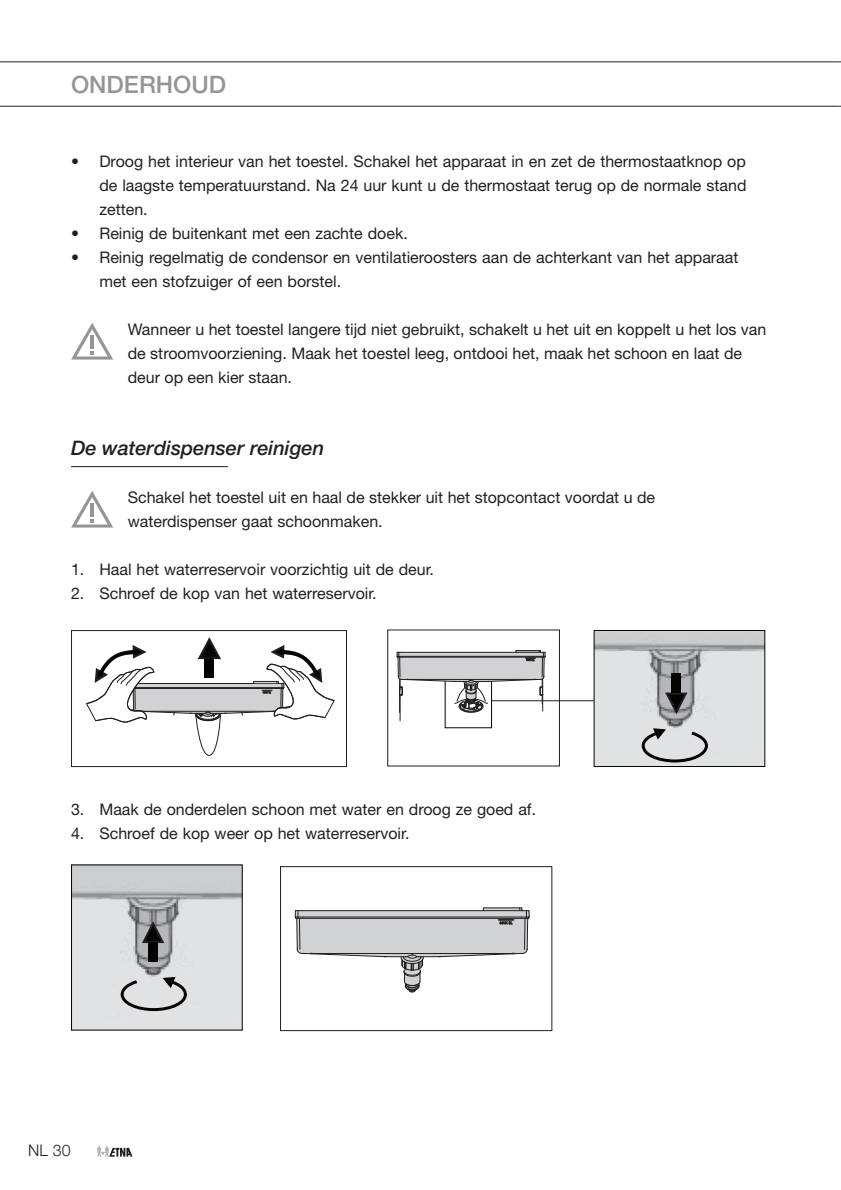
<style>
.page{position:relative;width:841px;height:1190px;background:#fff}
.page>*{position:absolute;margin:0;border:0;box-sizing:border-box;transform-origin:0 0}
.t1{font:500 24px "Helvetica Neue LT Std";color:#939598}
.t2{font:italic 500 20px "Helvetica Neue LT Std";color:#231f20}
.t3{font:16px/24px "Helvetica Neue LT Std";color:#231f20}
.t4{font:300 16px "Helvetica Neue LT Std";color:#231f20}
</style>
<div class="page">
<hr style="left:0;top:61px;width:838px;height:1px;background:#231f20">
<hr style="left:0;top:106px;width:838px;height:1px;background:#231f20">
<svg style="left:97px;top:1146px;width:35px;height:11px"></svg>
<hr style="left:71px;top:466px;width:157px;height:1px;background:#231f20">
<img style="left:595px;top:632px;width:168px;height:133px">
<div style="left:593px;top:630px;width:172px;height:137px;border:1px solid #040503"></div>
<svg style="left:663px;top:691px;width:26px;height:24px"></svg>
<div style="left:671px;top:674px;width:10px;height:19px;background:#040503"></div>
<svg style="left:640px;top:728px;width:69px;height:36px"></svg>
<hr style="left:492px;top:700px;width:101px;height:1px;background:#231f20">
<svg style="left:86px;top:637px;width:249px;height:119px"></svg>
<div style="left:71px;top:630px;width:276px;height:137px;border:1px solid #231f20"></div>
<svg style="left:396px;top:650px;width:150px;height:71px"></svg>
<div style="left:387px;top:629px;width:173px;height:137px;border:1px solid #231f20"></div>
<img style="left:73px;top:866px;width:168px;height:162px">
<div style="left:71px;top:864px;width:172px;height:166px;border:1px solid #040503"></div>
<svg style="left:140px;top:921px;width:26px;height:23px"></svg>
<div style="left:148px;top:942px;width:10px;height:20px;background:#040503"></div>
<svg style="left:119px;top:977px;width:69px;height:35px"></svg>
<hr style="left:483px;top:907px;width:39px;height:1px;background:#231f20">
<svg style="left:294px;top:908px;width:236px;height:85px"></svg>
<div style="left:280px;top:866px;width:272px;height:165px;border:1px solid #231f20"></div>
<svg style="left:71px;top:323px;width:42px;height:37px"></svg>
<svg style="left:71px;top:491px;width:42px;height:37px"></svg>
<h1 class="t1" style="left:71px;top:70px;width:157px">ONDERHOUD</h1>
<p class="t3" style="left:99px;top:149px;width:648px;text-align:justify;text-indent:-28px">• Droog het interieur van het toestel. Schakel het apparaat in en zet de thermostaatknop op de laagste temperatuurstand. Na 24 uur kunt u de thermostaat terug op de normale stand zetten.</p>
<p class="t3" style="left:71px;top:221px;width:338px">• Reinig de buitenkant met een zachte doek.</p>
<p class="t3" style="left:99px;top:245px;width:640px;text-indent:-28px">• Reinig regelmatig de condensor en ventilatieroosters aan de achterkant van het apparaat met een stofzuiger of een borstel.</p>
<p class="t3" style="left:128px;top:317px;width:640px">Wanneer u het toestel langere tijd niet gebruikt, schakelt u het uit en koppelt u het los van de stroomvoorziening. Maak het toestel leeg, ontdooi het, maak het schoon en laat de deur op een kier staan.</p>
<p class="t2" style="left:71px;top:436px;width:255px">De waterdispenser reinigen</p>
<p class="t3" style="left:128px;top:485px;width:529px">Schakel het toestel uit en haal de stekker uit het stopcontact voordat u de waterdispenser gaat schoonmaken.</p>
<p class="t3" style="left:71px;top:557px;width:364px">1. Haal het waterreservoir voorzichtig uit de deur.</p>
<p class="t3" style="left:71px;top:581px;width:307px">2. Schroef de kop van het waterreservoir.</p>
<p class="t3" style="left:71px;top:797px;width:466px">3. Maak de onderdelen schoon met water en droog ze goed af.</p>
<p class="t3" style="left:71px;top:821px;width:340px">4. Schroef de kop weer op het waterreservoir.</p>
<p class="t4" style="left:28px;top:1140px;width:44px">NL 30</p>
</div>
